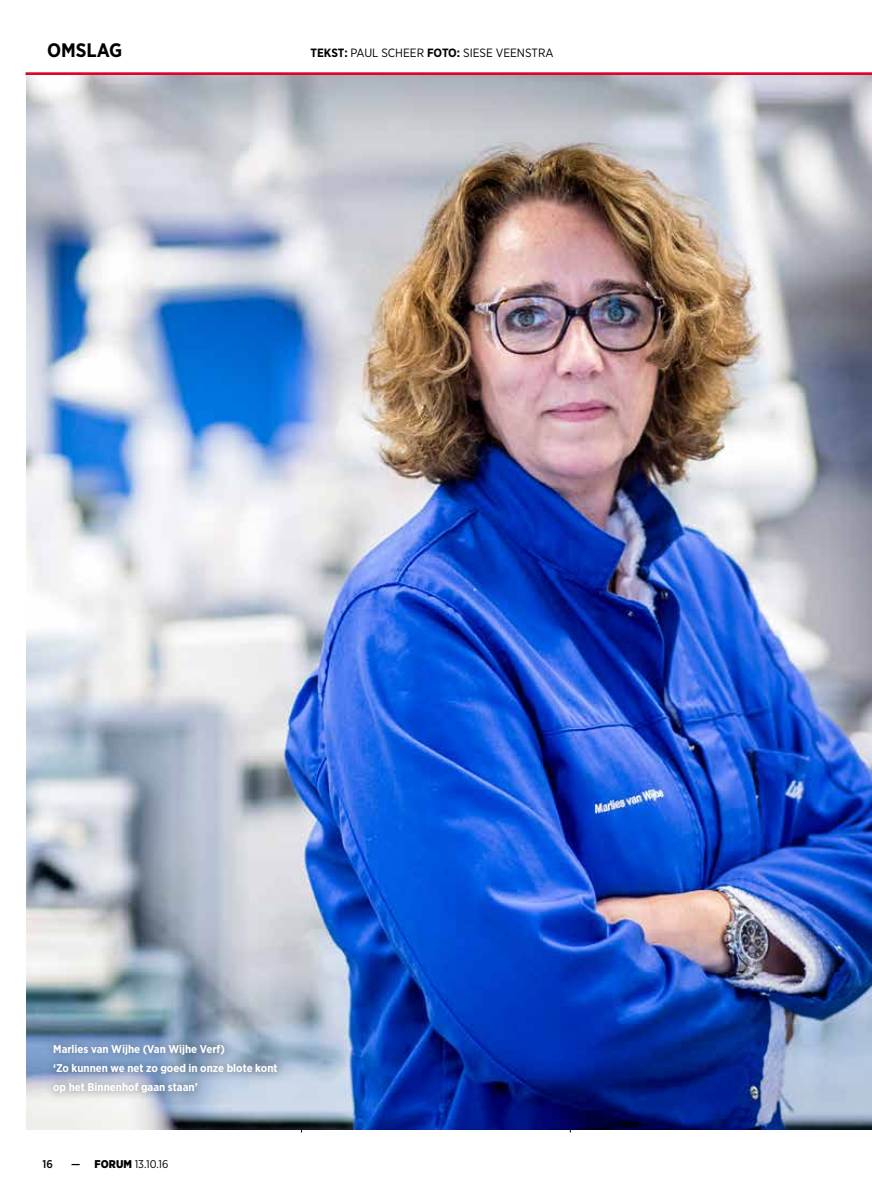
<style>
.page{position:relative;width:872px;height:1191px;background:#fff}
.page>*{position:absolute;margin:0;border:0;box-sizing:border-box;transform-origin:0 0}
.t1{font:700 19.5px "Gotham Narrow";color:#000}
.t2{font:12px "Gotham Narrow";color:#000}
.t3{font:700 11.25px/19.2px "Gotham Narrow";color:#fff}
.t4{font:11.25px "Gotham Narrow";color:#000}
.t5{font:500 11.25px "Gotham Narrow";color:#000}
.s1{font-weight:700}
.s2{font-weight:500}
.s3{font-weight:900}
</style>
<div class="page">
<hr style="left:301px;top:823px;width:1px;height:309px;background:#000">
<hr style="left:570px;top:823px;width:1px;height:309px;background:#000">
<hr style="left:26px;top:72px;width:846px;height:3px;background:#db052c">
<img style="left:26px;top:75px;width:846px;height:1054px">
<div style="left:45px;top:1035px;width:241px;height:66px;background:#000;opacity:.46"></div>
<h1 class="t1" style="left:47px;top:38px;width:77px">OMSLAG</h1>
<p class="t2" style="left:310px;top:46px;width:244px"><span class="s1">TEKST:</span> PAUL SCHEER <span class="s1">FOTO:</span> SIESE VEENSTRA</p>
<p class="t3" style="left:53px;top:1039px;width:226px">Marlies van Wijhe (Van Wijhe Verf)<br>‘Zo kunnen we net zo goed in onze blote kont op het Binnenhof gaan staan’</p>
<p class="t5" style="left:43px;top:1156px;width:12px">16</p>
<p class="t4" style="left:71px;top:1156px;width:99px"><span class="s2">—</span> <span class="s3">FORUM</span> 13.10.16</p>
</div>
